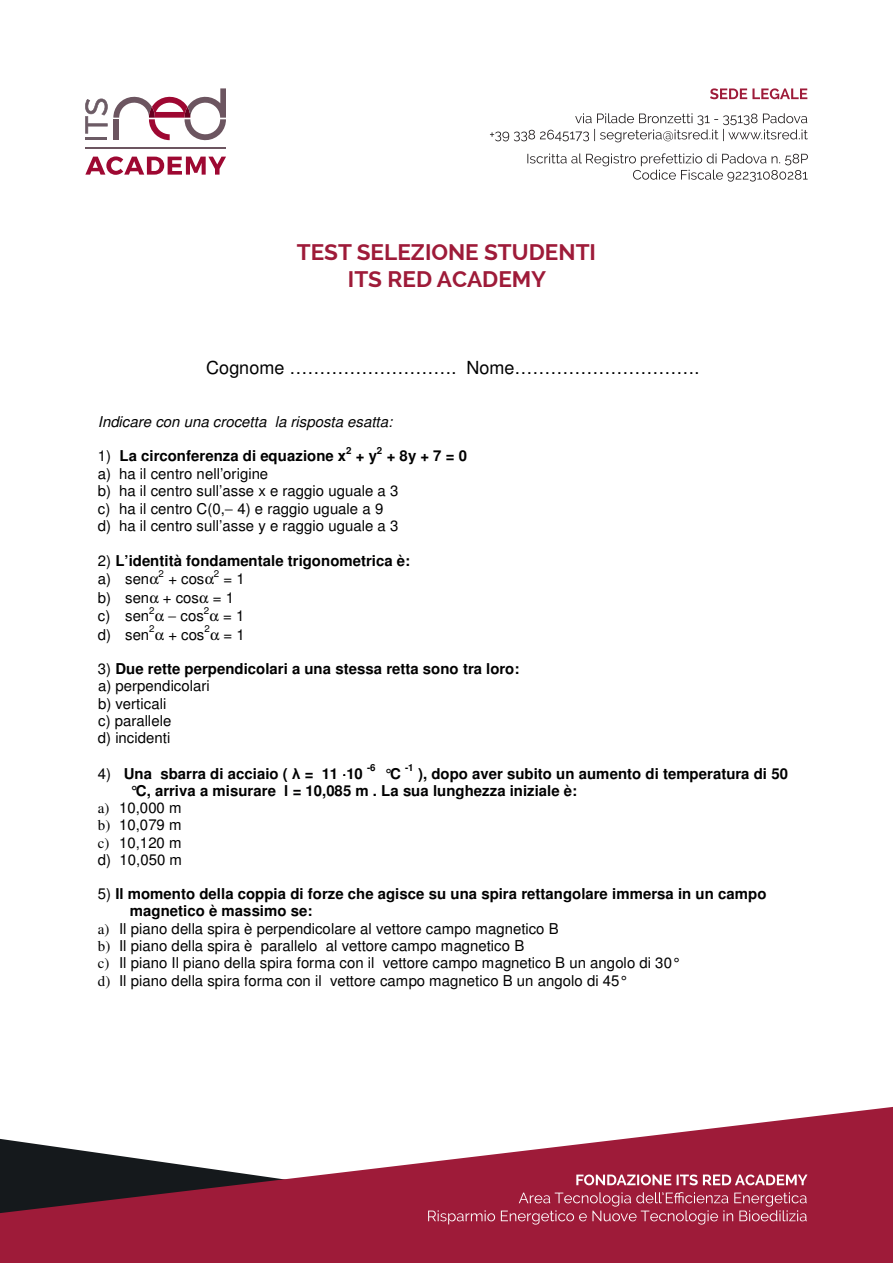
<style>
.page{position:relative;width:893px;height:1263px;background:#fff}
.page>*{position:absolute;margin:0;border:0;box-sizing:border-box;transform-origin:0 0}
.t1{font:700 22.5px "Raleway";color:#9e1b39}
.t2{font:18px "Helvetica";letter-spacing:.005em;color:#000001}
.t3{font:15px/17.2px "Helvetica";color:#000001}
.t4{font:700 15px/18.8px "Helvetica";letter-spacing:.005em;color:#000001}
.t5{font:italic 15px "Helvetica";color:#000001}
.t6{font:700 9.75px "Helvetica";color:#000001}
.t7{font:9.75px "Helvetica";color:#000001}
.s1{font-weight:400}
.s2{font-weight:700}
.s3{font-family:"Times"}
</style>
<div class="page">
<svg style="left:527px;top:153px;width:281px;height:29px"></svg>
<svg style="left:490px;top:113px;width:318px;height:29px"></svg>
<svg style="left:710px;top:88px;width:97px;height:11px"></svg>
<svg style="left:0;top:1107px;width:893px;height:156px;fill:#9e1b39"></svg>
<svg style="left:0;top:1136px;width:807px;height:88px"></svg>
<svg style="left:85px;top:156px;width:141px;height:19px"></svg>
<hr style="left:85px;top:148px;width:141px;height:1px;background:#6c5560">
<svg style="left:85px;top:88px;width:141px;height:53px"></svg>
<p class="t1" style="left:297px;top:239px;width:301px">TEST SELEZIONE STUDENTI</p>
<p class="t1" style="left:348px;top:266px;width:199px">ITS RED ACADEMY</p>
<p class="t2" style="left:206px;top:361px;width:495px">Cognome ………………………. Nome………………………….</p>
<p class="t5" style="left:98px;top:416px;width:296px">Indicare con una crocetta la risposta esatta:</p>
<p class="t4" style="left:98px;top:448px;width:250px"><span class="s1">1)</span> La circonferenza di equazione x</p>
<p class="t6" style="left:346px;top:446px;width:7px">2</p>
<p class="t6" style="left:377px;top:446px;width:7px">2</p>
<p class="t4" style="left:387px;top:448px;width:82px">+ 8y + 7 = 0</p>
<p class="t3" style="left:98px;top:466px;width:302px">a) ha il centro nell’origine<br>b) ha il centro sull’asse x e raggio uguale a 3</p>
<p class="t3" style="left:98px;top:502px;width:302px">c) ha il centro C(0,− 4) e raggio uguale a 9 d) ha il centro sull’asse y e raggio uguale a 3</p>
<p class="t4" style="left:98px;top:552px;width:314px"><span class="s1">2)</span> L’identità fondamentale trigonometrica è: <span class="s1">a) sen</span></p>
<p class="t4" style="left:356px;top:448px;width:23px">+ y</p>
<p class="t7" style="left:214px;top:570px;width:7px">2</p>
<p class="t3" style="left:98px;top:571px;width:148px;line-height:18.3px;text-indent:126px">= 1 b) sen + cos = 1 c) sen</p>
<p class="t7" style="left:159px;top:570px;width:7px">2</p>
<p class="t3" style="left:168px;top:572px;width:38px">+ cos</p>
<p class="t7" style="left:149px;top:606px;width:7px">2</p>
<p class="t7" style="left:204px;top:606px;width:7px">2</p>
<p class="t3" style="left:223px;top:609px;width:23px">= 1</p>
<p class="t3" style="left:168px;top:609px;width:37px">− cos</p>
<p class="t7" style="left:149px;top:625px;width:7px">2</p>
<p class="t7" style="left:205px;top:625px;width:7px">2</p>
<p class="t3" style="left:98px;top:627px;width:53px">d) sen</p>
<p class="t3" style="left:224px;top:627px;width:23px">= 1</p>
<p class="t3" style="left:98px;top:661px;width:423px">3) <span class="s2">Due rette perpendicolari a una stessa retta sono tra loro: </span>a) perpendicolari<br>b) verticali<br>c) parallele<br>d) incidenti</p>
<p class="t4" style="left:98px;top:765px;width:266px"><span class="s1">4)</span> Una sbarra di acciaio ( = 11 ⋅10</p>
<p class="t3" style="left:168px;top:627px;width:38px">+ cos</p>
<p class="t6" style="left:367px;top:763px;width:10px">-6</p>
<p class="t4" style="left:384px;top:765px;width:18px">°C</p>
<p class="t6" style="left:405px;top:763px;width:10px">-1</p>
<p class="t4" style="left:418px;top:765px;width:371px">), dopo aver subito un aumento di temperatura di 50</p>
<p class="t4" style="left:130px;top:782px;width:449px">°C, arriva a misurare l = 10,085 m . La sua lunghezza iniziale è:</p>
<p class="t3" style="left:98px;top:800px;width:85px"><span class="s3">a)</span> 10,000 m</p>
<p class="t3" style="left:98px;top:818px;width:85px"><span class="s3">b)</span> 10,079 m</p>
<p class="t3" style="left:98px;top:835px;width:85px"><span class="s3">c)</span> 10,120 m</p>
<p class="t3" style="left:98px;top:852px;width:85px">d) 10,050 m</p>
<p class="t4" style="left:98px;top:886px;width:670px"><span class="s1">5)</span> Il momento della coppia di forze che agisce su una spira rettangolare immersa in un campo</p>
<p class="t4" style="left:130px;top:903px;width:184px">magnetico è massimo se:</p>
<p class="t3" style="left:98px;top:921px;width:462px"><span class="s3">a)</span> Il piano della spira è perpendicolare al vettore campo magnetico B</p>
<p class="t3" style="left:98px;top:938px;width:428px"><span class="s3">b)</span> Il piano della spira è parallelo al vettore campo magnetico B</p>
<p class="t3" style="left:98px;top:956px;width:585px"><span class="s3">c)</span> Il piano Il piano della spira forma con il vettore campo magnetico B un angolo di 30°</p>
<p class="t3" style="left:98px;top:973px;width:532px"><span class="s3">d)</span> Il piano della spira forma con il vettore campo magnetico B un angolo di 45°</p>
</div>
